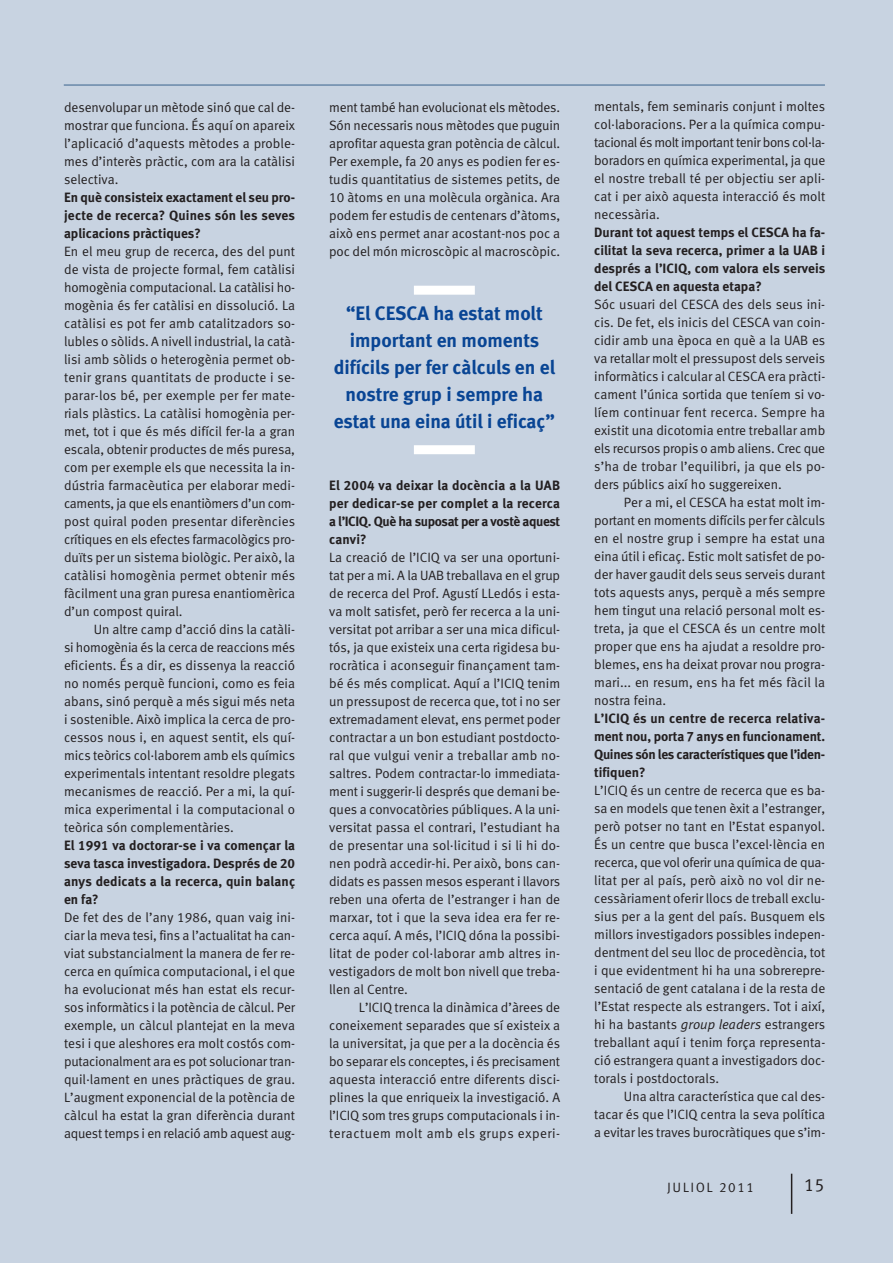
<style>
.page{position:relative;width:893px;height:1263px;background:#c8d3e1}
.page>*{position:absolute;margin:0;border:0;box-sizing:border-box;transform-origin:0 0}
.t1{font:19.5px/27px "Meta Bold LF";color:#094594;text-align:center}
.t2{font:18px "Meta Normal LF";color:#231f20}
.t3{font:13.5px/18px "Meta Normal LF";color:#231f20;text-align:justify}
.t4{font:13.5px/18px "Meta Bold LF";color:#231f20;text-align:justify}
.t5{font:13.5px "Meta Normal LF Caps";letter-spacing:.11em;color:#231f20}
.s1{font-style:italic}
</style>
<div class="page">
<div style="left:414px;top:286px;width:61px;height:9px;background:#fff"></div>
<div style="left:414px;top:445px;width:61px;height:9px;background:#fff"></div>
<hr style="left:791px;top:1174px;width:1px;height:40px;background:#231f20">
<hr style="left:64px;top:84px;width:761px;height:2px;background:#6988a9">
<p class="t3" style="left:64px;top:99px;width:233px">desenvolupar un mètode sinó que cal de&shy;mostrar que funciona. És aquí on apareix l’aplicació d’aquests mètodes a proble&shy;mes d’interès pràctic, com ara la catàlisi selectiva.</p>
<p class="t4" style="left:64px;top:189px;width:232px">En què consisteix exactament el seu pro&shy;jecte de recerca? Quines són les seves aplicacions pràctiques?</p>
<p class="t3" style="left:64px;top:243px;width:233px">En el meu grup de recerca, des del punt de vista de projecte formal, fem catàlisi homogènia computacional. La catàlisi ho&shy;mogènia és fer catàlisi en dissolució. La catàlisi es pot fer amb catalitzadors so&shy;lubles o sòlids. A nivell industrial, la catà&shy;lisi amb sòlids o heterogènia permet ob&shy;tenir grans quantitats de producte i se&shy;parar-los bé, per exemple per fer mate&shy;rials plàstics. La catàlisi homogènia per&shy;met, tot i que és més difícil fer-la a gran escala, obtenir productes de més puresa, com per exemple els que necessita la in&shy;dústria farmacèutica per elaborar medi&shy;caments, ja que els enantiòmers d’un com&shy;post quiral poden presentar diferències crítiques en els efectes farmacològics pro&shy;duïts per un sistema biològic. Per això, la catàlisi homogènia permet obtenir més fàcilment una gran puresa enantiomèrica d’un compost quiral.</p>
<p class="t3" style="left:64px;top:621px;width:233px;text-indent:30px">Un altre camp d’acció dins la catàli&shy;si homogènia és la cerca de reaccions més eficients. És a dir, es dissenya la reacció no només perquè funcioni, como es feia abans, sinó perquè a més sigui més neta i sostenible. Això implica la cerca de pro&shy;cessos nous i, en aquest sentit, els quí&shy;mics teòrics col·laborem amb els químics experimentals intentant resoldre plegats mecanismes de reacció. Per a mi, la quí&shy;mica experimental i la computacional o teòrica són complementàries.</p>
<p class="t4" style="left:64px;top:837px;width:233px">El 1991 va doctorar-se i va començar la seva tasca investigadora. Després de 20 anys dedicats a la recerca, quin balanç en fa?</p>
<p class="t3" style="left:64px;top:909px;width:233px">De fet des de l’any 1986, quan vaig ini&shy;ciar la meva tesi, fins a l’actualitat ha can&shy;viat substancialment la manera de fer re&shy;cerca en química computacional, i el que ha evolucionat més han estat els recur&shy;sos informàtics i la potència de càlcul. Per exemple, un càlcul plantejat en la meva tesi i que aleshores era molt costós com&shy;putacionalment ara es pot solucionar tran&shy;quil·lament en unes pràctiques de grau.<br>L’augment exponencial de la potència de càlcul ha estat la gran diferència durant aquest temps i en relació amb aquest aug-</p>
<p class="t3" style="left:329px;top:99px;width:233px">ment també han evolucionat els mètodes.<br>Són necessaris nous mètodes que puguin aprofitar aquesta gran potència de càlcul.<br>Per exemple, fa 20 anys es podien fer es&shy;tudis quantitatius de sistemes petits, de 10 àtoms en una molècula orgànica. Ara podem fer estudis de centenars d’àtoms, això ens permet anar acostant-nos poc a poc del món microscòpic al macroscòpic.</p>
<h1 class="t1" style="left:334px;top:302px;width:223px">“El CESCA ha estat molt important en moments difícils per fer càlculs en el nostre grup i sempre ha estat una eina útil i eficaç”</h1>
<p class="t4" style="left:329px;top:477px;width:233px">El 2004 va deixar la docència a la UAB per dedicar-se per complet a la recerca a l’ICIQ. Què ha suposat per a vostè aquest canvi?</p>
<p class="t3" style="left:329px;top:549px;width:233px">La creació de l’ICIQ va ser una oportuni&shy;tat per a mi. A la UAB treballava en el grup de recerca del Prof. Agustí LLedós i esta&shy;va molt satisfet, però fer recerca a la uni&shy;versitat pot arribar a ser una mica dificul&shy;tós, ja que existeix una certa rigidesa bu&shy;rocràtica i aconseguir finançament tam&shy;bé és més complicat. Aquí a l’ICIQ tenim un pressupost de recerca que, tot i no ser extremadament elevat, ens permet poder contractar a un bon estudiant postdocto&shy;ral que vulgui venir a treballar amb no&shy;saltres. Podem contractar-lo immediata&shy;ment i suggerir-li després que demani be&shy;ques a convocatòries públiques. A la uni&shy;versitat passa el contrari, l’estudiant ha de presentar una sol·licitud i si li hi do&shy;nen podrà accedir-hi. Per això, bons can&shy;didats es passen mesos esperant i llavors reben una oferta de l’estranger i han de marxar, tot i que la seva idea era fer re&shy;cerca aquí. A més, l’ICIQ dóna la possibi&shy;litat de poder col·laborar amb altres in&shy;vestigadors de molt bon nivell que treba&shy;llen al Centre.</p>
<p class="t3" style="left:329px;top:999px;width:233px;text-indent:30px">L’ICIQ trenca la dinàmica d’àrees de coneixement separades que sí existeix a la universitat, ja que per a la docència és bo separar els conceptes, i és precisament aquesta interacció entre diferents disci&shy;plines la que enriqueix la investigació. A l’ICIQ som tres grups computacionals i in&shy;teractuem molt amb els grups experi-</p>
<p class="t3" style="left:594px;top:99px;width:233px">mentals, fem seminaris conjunt i moltes col·laboracions. Per a la química compu&shy;tacional és molt important tenir bons col·la&shy;boradors en química experimental, ja que el nostre treball té per objectiu ser apli&shy;cat i per això aquesta interacció és molt necessària.</p>
<p class="t4" style="left:594px;top:225px;width:233px">Durant tot aquest temps el CESCA ha fa&shy;cilitat la seva recerca, primer a la UAB i després a l’ICIQ, com valora els serveis del CESCA en aquesta etapa?</p>
<p class="t3" style="left:594px;top:297px;width:233px">Sóc usuari del CESCA des dels seus ini&shy;cis. De fet, els inicis del CESCA van coin&shy;cidir amb una època en què a la UAB es va retallar molt el pressupost dels serveis informàtics i calcular al CESCA era pràcti&shy;cament l’única sortida que teníem si vo&shy;líem continuar fent recerca. Sempre ha existit una dicotomia entre treballar amb els recursos propis o amb aliens. Crec que s’ha de trobar l’equilibri, ja que els po&shy;ders públics així ho suggereixen.</p>
<p class="t3" style="left:594px;top:495px;width:233px;text-indent:30px">Per a mi, el CESCA ha estat molt im&shy;portant en moments difícils per fer càlculs en el nostre grup i sempre ha estat una eina útil i eficaç. Estic molt satisfet de po&shy;der haver gaudit dels seus serveis durant tots aquests anys, perquè a més sempre hem tingut una relació personal molt es&shy;treta, ja que el CESCA és un centre molt proper que ens ha ajudat a resoldre pro&shy;blemes, ens ha deixat provar nou progra&shy;mari... en resum, ens ha fet més fàcil la nostra feina.</p>
<p class="t4" style="left:594px;top:711px;width:232px">L’ICIQ és un centre de recerca relativa&shy;ment nou, porta 7 anys en funcionament.<br>Quines són les característiques que l’iden&shy;tifiquen?</p>
<p class="t3" style="left:594px;top:783px;width:233px">L’ICIQ és un centre de recerca que es ba&shy;sa en models que tenen èxit a l’estranger, però potser no tant en l’Estat espanyol.<br>És un centre que busca l’excel·lència en recerca, que vol oferir una química de qua&shy;litat per al país, però això no vol dir ne&shy;cessàriament oferir llocs de treball exclu&shy;sius per a la gent del país. Busquem els millors investigadors possibles indepen&shy;dentment del seu lloc de procedència, tot i que evidentment hi ha una sobrerepre&shy;sentació de gent catalana i de la resta de l’Estat respecte als estrangers. Tot i així, hi ha bastants <span class="s1">group leaders</span> estrangers treballant aquí i tenim força representa&shy;ció estrangera quant a investigadors doc&shy;torals i postdoctorals.</p>
<p class="t3" style="left:594px;top:1089px;width:233px;text-indent:30px">Una altra característica que cal des&shy;tacar és que l’ICIQ centra la seva política a evitar les traves burocràtiques que s’im-</p>
<p class="t5" style="left:667px;top:1182px;width:88px">JULIOL 2011</p>
<h2 class="t2" style="left:804px;top:1178px;width:22px">15</h2>
</div>
